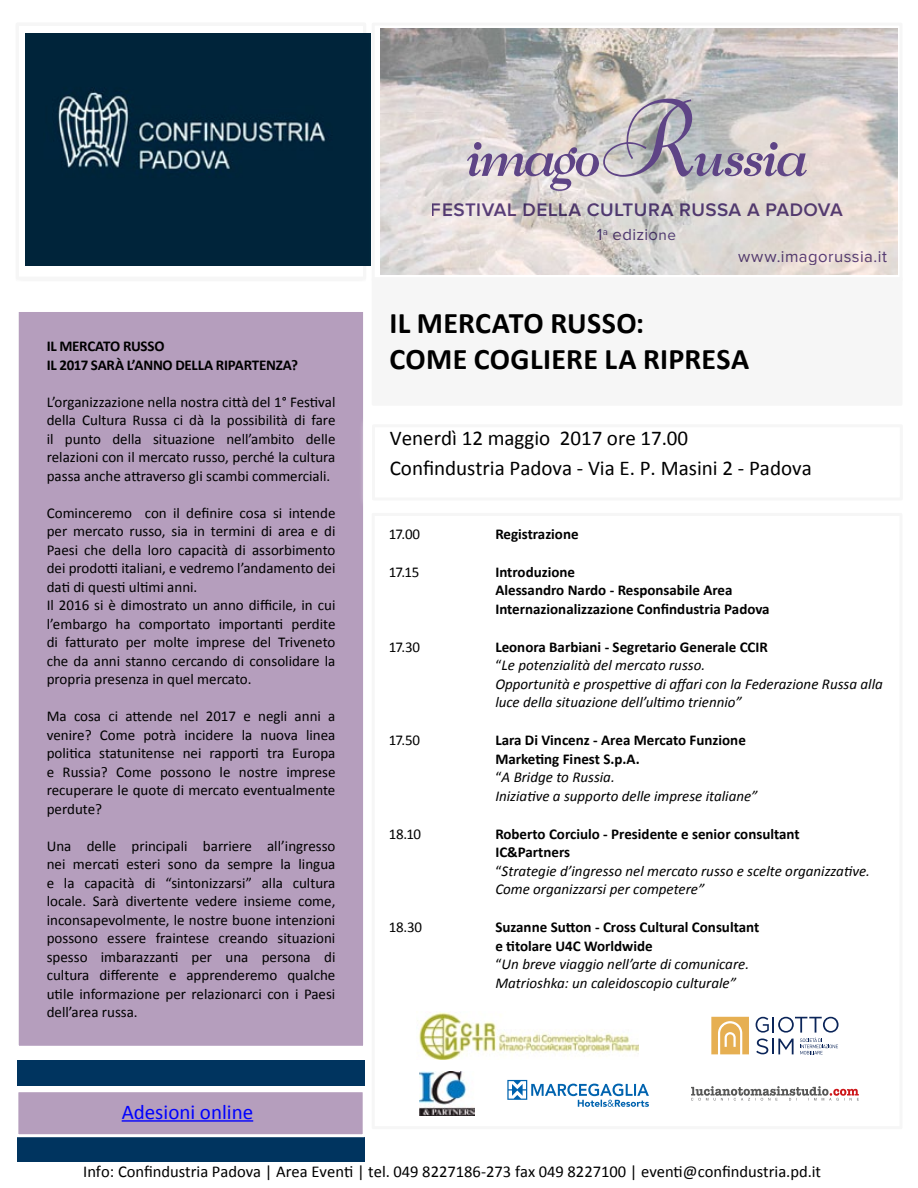
<style>
.page{position:relative;width:918px;height:1188px;background:#fff}
.page>*{position:absolute;margin:0;border:0;box-sizing:border-box;transform-origin:0 0}
.t1{font:700 30px/36px "Calibri";letter-spacing:.01em;color:#000}
.t2{font:21px "Calibri";color:#000}
.t3{font:21px "Calibri";color:#00f}
.t4{font:600 18.9px "Proxima Nova";letter-spacing:.025em;color:#5e4486}
.t5{font:16.65px "Proxima Nova";letter-spacing:.025em;color:#5e4486}
.t6{font:16.5px "Calibri";color:#000}
.t7{font:15px/18.5px "Calibri";color:#000;text-align:justify}
.t8{font:italic 15px/18.5px "Calibri";color:#000}
.t9{font:700 15px/18.5px "Calibri";color:#000}
.t10{font:700 15px/18.5px "Calibri";letter-spacing:-.02em;color:#000}
.s1{font-size:15.3px}
.s2{font-weight:700;font-style:normal}
.s3{font-style:normal}
</style>
<div class="page">
<div style="left:17px;top:310px;width:348px;height:737px;background:#b59ebd"></div>
<div style="left:16px;top:309px;width:350px;height:740px;border:3px solid #fff"></div>
<div style="left:373px;top:279px;width:528px;height:125px;background:#f6f6f6"></div>
<img style="left:362px;top:409px;width:4px;height:107px">
<div style="left:17px;top:1060px;width:348px;height:25px;background:#00345f"></div>
<div style="left:17px;top:1136px;width:347px;height:26px;background:#00345f"></div>
<div style="left:17px;top:1091px;width:347px;height:45px;background:#b59ebd"></div>
<div style="left:15px;top:1089px;width:351px;height:48px;border:3px solid #fff"></div>
<img style="left:26px;top:34px;width:344px;height:231px">
<img style="left:380px;top:28px;width:517px;height:246px">
<svg style="left:467px;top:99px;width:340px;height:92px"></svg>
<svg style="left:711px;top:1017px;width:38px;height:37px"></svg>
<svg style="left:756px;top:1017px;width:83px;height:37px"></svg>
<img style="left:420px;top:1071px;width:55px;height:45px">
<hr style="left:122px;top:1120px;width:131px;height:2px;background:#00f">
<img style="left:417px;top:1012px;width:221px;height:47px">
<svg style="left:507px;top:1080px;width:142px;height:27px"></svg>
<svg style="left:691px;top:1086px;width:168px;height:15px"></svg>
<p class="t10" style="left:47px;top:336px;width:253px">IL MERCATO RUSSO<br>IL 2017 SARÀ L’ANNO DELLA RIPARTENZA?</p>
<p class="t7" style="left:47px;top:392px;width:290px">L’organizzazione nella nostra città del 1° Festival della Cultura Russa ci dà la possibilità di fare il punto della situazione nell’ambito delle relazioni con il mercato russo, perché la cultura passa anche attraverso gli scambi commerciali.</p>
<p class="t7" style="left:47px;top:503px;width:290px;text-align:left">Cominceremo con il definire cosa si intende per mercato russo, sia in termini di area e di Paesi che della loro capacità di assorbimento dei prodotti italiani, e vedremo l’andamento dei dati di questi ultimi anni.<br>Il 2016 si è dimostrato un anno difficile, in cui l’embargo ha comportato importanti perdite di fatturato per molte imprese del Triveneto che da anni stanno cercando di consolidare la propria presenza in quel mercato.</p>
<p class="t7" style="left:47px;top:706px;width:290px">Ma cosa ci attende nel 2017 e negli anni a venire? Come potrà incidere la nuova linea politica statunitense nei rapporti tra Europa e Russia? Come possono le nostre imprese recuperare le quote di mercato eventualmente perdute?</p>
<p class="t7" style="left:47px;top:836px;width:290px">Una delle principali barriere all’ingresso nei mercati esteri sono da sempre la lingua e la capacità di “sintonizzarsi” alla cultura locale. Sarà divertente vedere insieme come, inconsapevolmente, le nostre buone intenzioni possono essere fraintese creando situazioni spesso imbarazzanti per una persona di cultura differente e apprenderemo qualche utile informazione per relazionarci con i Paesi dell’area russa.</p>
<h2 class="t3" style="left:122px;top:1099px;width:133px">Adesioni online</h2>
<p class="t4" style="left:431px;top:201px;width:413px">FESTIVAL DELLA CULTURA RUSSA A PADOVA</p>
<p class="t5" style="left:597px;top:227px;width:81px">1<sup>a</sup> edizio<span class="s1">ne</span></p>
<p class="t5" style="left:738px;top:249px;width:150px">www.imagorussia.it</p>
<h1 class="t1" style="left:389px;top:304px;width:361px">IL MERCATO RUSSO:<br>COME COGLIERE LA RIPRESA</h1>
<h2 class="t2" style="left:390px;top:425px;width:300px">Venerdì 12 maggio 2017 ore 17.00</h2>
<h2 class="t2" style="left:390px;top:455px;width:424px">Confindustria Padova - Via E. P. Masini 2 - Padova</h2>
<p class="t7" style="left:389px;top:524px;width:33px">17.00</p>
<p class="t9" style="left:495px;top:524px;width:85px">Registrazione</p>
<p class="t7" style="left:389px;top:562px;width:32px">17.15</p>
<p class="t9" style="left:495px;top:562px;width:276px">Introduzione<br>Alessandro Nardo - Responsabile Area<br>Internazionalizzazione Confindustria Padova</p>
<p class="t7" style="left:389px;top:637px;width:33px">17.30</p>
<p class="t8" style="left:495px;top:637px;width:389px"><span class="s2">Leonora Barbiani - Segretario Generale CCIR<br></span><span class="s3">“</span>Le potenzialità del mercato russo.<br>Opportunità e prospettive di affari con la Federazione Russa alla luce della situazione dell’ultimo triennio”</p>
<p class="t7" style="left:389px;top:730px;width:33px">17.50</p>
<p class="t8" style="left:495px;top:730px;width:264px"><span class="s2">Lara Di Vincenz - Area Mercato Funzione<br>Marketing Finest S.p.A.<br></span><span class="s3">“</span>A Bridge to Russia.<br>Iniziative a supporto delle imprese italiane”</p>
<p class="t7" style="left:389px;top:824px;width:34px">18.10</p>
<p class="t8" style="left:495px;top:824px;width:376px"><span class="s2">Roberto Corciulo - Presidente e senior consultant IC&amp;Partners<br></span><span class="s3">“</span>Strategie d’ingresso nel mercato russo e scelte organizzative.<br>Come organizzarsi per competere”</p>
<p class="t7" style="left:389px;top:917px;width:35px">18.30</p>
<p class="t8" style="left:495px;top:917px;width:265px"><span class="s2">Suzanne Sutton - Cross Cultural Consultant e titolare U4C Worldwide<br></span><span class="s3">“</span>Un breve viaggio nell’arte di comunicare.<br>Matrioshka: un caleidoscopio culturale”</p>
<p class="t6" style="left:83px;top:1161px;width:739px">Info: Confindustria Padova | Area Eventi | tel. 049 8227186-273 fax 049 8227100 | eventi@confindustria.pd.it</p>
</div>
